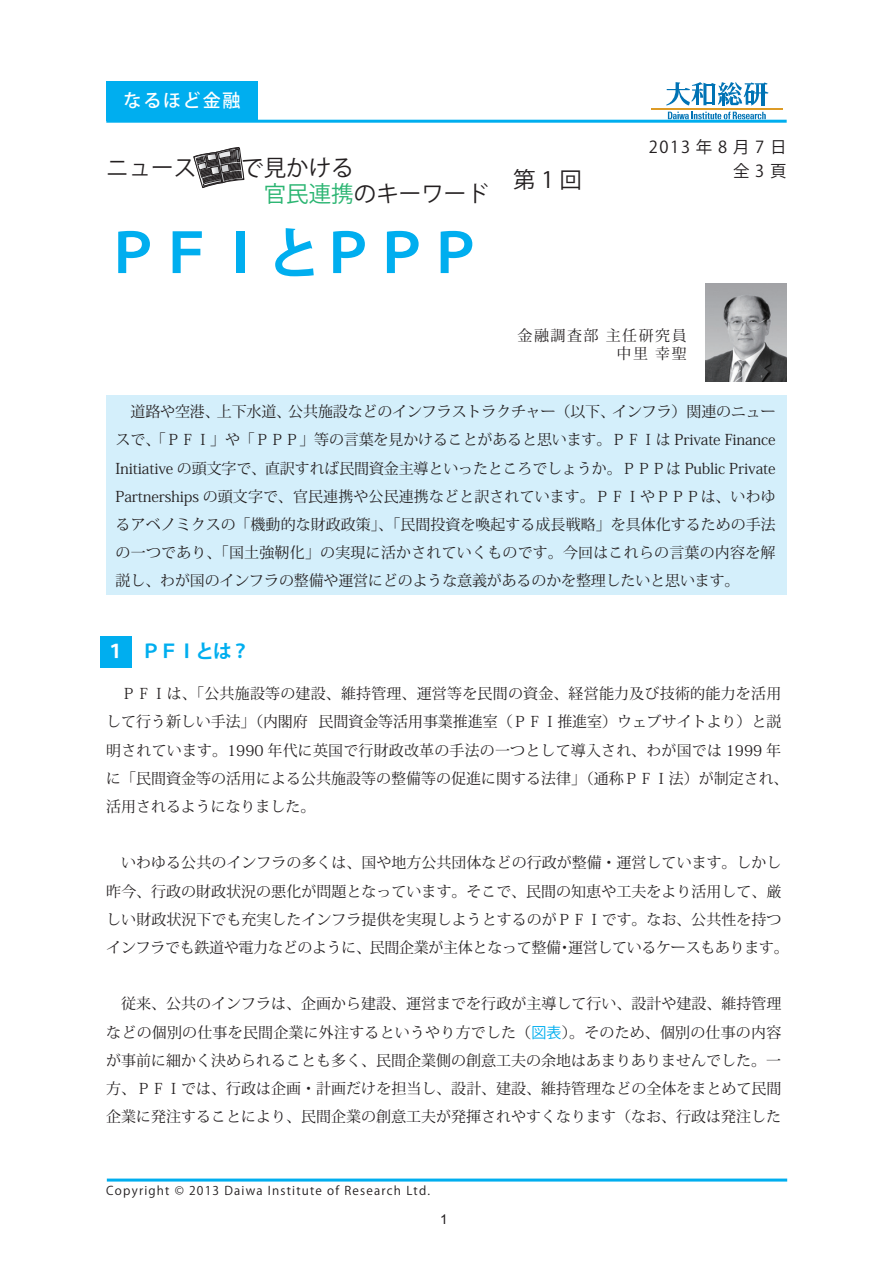
<style>
.page{position:relative;width:893px;height:1263px;background:#fff}
.page>*{position:absolute;margin:0;border:0;box-sizing:border-box;transform-origin:0 0}
.t1{font:700 54px "Koz Go Pro";letter-spacing:-.005em;color:#00aeef}
.t2{font:22.5px "Koz Go Pro";color:#2bb572}
.t3{font:22.5px "Koz Go Pro";color:#231f20}
.t4{font:700 18.75px "Koz Go Pro";letter-spacing:-.05em;color:#00aeef}
.t5{font:500 18px "Koz Go Pro";letter-spacing:.1em;color:#fff}
.t6{font:16.5px "Koz Go Pro";letter-spacing:.35em;color:#231f20}
.t7{font:15px/28.2px "Koz Min Pro";color:#231f20;text-align:justify}
.t8{font:15px/18px "Koz Min Pro";letter-spacing:.1em;color:#231f20;text-align:right}
.t9{font:13.5px "Arial";color:#231f20}
.t10{font:12px "Koz Go Pro";letter-spacing:.1em;color:#231f20}
.s1{color:#231f20}
.s2{color:#fff}
.s3{font-family:"Koz Go Pro";color:#00aeef}
</style>
<div class="page">
<div style="left:101px;top:636px;width:31px;height:31px;background:#00aeef"></div>
<div style="left:106px;top:395px;width:681px;height:200px;background:#d4effb"></div>
<hr style="left:651px;top:109px;width:132px;height:1px;background:#dd9b26">
<svg style="left:668px;top:112px;width:98px;height:7px"></svg>
<svg style="left:666px;top:82px;width:102px;height:23px"></svg>
<hr style="left:106px;top:120px;width:681px;height:3px;background:#00aeef">
<hr style="left:107px;top:1178px;width:680px;height:3px;background:#00aeef">
<div style="left:106px;top:81px;width:152px;height:39px;background:#00aeef"></div>
<img style="left:706px;top:284px;width:81px;height:98px">
<svg style="left:194px;top:147px;width:50px;height:41px"></svg>
<p class="t5" style="left:124px;top:89px;width:118px">なるほど金融</p>
<h2 class="t3" style="left:106px;top:153px;width:249px">ニュース　　で見かける</h2>
<h2 class="t2" style="left:106px;top:179px;width:384px">　　　　　　　官民連携<span class="s1">のキーワード</span></h2>
<h1 class="t1" style="left:106px;top:218px;width:378px">ＰＦＩとＰＰＰ</h1>
<p class="t6" style="left:649px;top:136px;width:139px">2013年8月7日</p>
<h2 class="t3" style="left:513px;top:165px;width:70px">第1回</h2>
<p class="t6" style="left:733px;top:160px;width:55px">全3頁</p>
<p class="t8" style="left:518px;top:326px;width:171px">金融調査部 主任研究員中里 幸聖</p>
<p class="t7" style="left:116px;top:397px;width:662px;text-indent:15px">道路や空港、上下水道、公共施設などのインフラストラクチャー（以下、インフラ）関連のニュースで、「ＰＦＩ」や「ＰＰＰ」等の言葉を見かけることがあると思います。ＰＦＩは Private Finance Initiative の頭文字で、直訳すれば民間資金主導といったところでしょうか。ＰＰＰは Public Private Partnerships の頭文字で、官民連携や公民連携などと訳されています。ＰＦＩやＰＰＰは、いわゆるアベノミクスの「機動的な財政政策」、「民間投資を喚起する成長戦略」を具体化するための手法の一つであり、「国土強靭化」の実現に活かされていくものです。今回はこれらの言葉の内容を解説し、わが国のインフラの整備や運営にどのような意義があるのかを整理したいと思います。</p>
<p class="t4" style="left:106px;top:639px;width:145px"><span class="s2">１</span>　ＰＦＩとは？</p>
<p class="t7" style="left:106px;top:679px;width:684px;text-align:left;text-indent:15px">ＰＦＩは、「公共施設等の建設、維持管理、運営等を民間の資金、経営能力及び技術的能力を活用して行う新しい手法」（内閣府 民間資金等活用事業推進室（ＰＦＩ推進室）ウェブサイトより）と説明されています。1990 年代に英国で行財政改革の手法の一つとして導入され、わが国では 1999 年に「民間資金等の活用による公共施設等の整備等の促進に関する法律」（通称ＰＦＩ法）が制定され、活用されるようになりました。</p>
<p class="t7" style="left:106px;top:848px;width:684px;text-align:center">いわゆる公共のインフラの多くは、国や地方公共団体などの行政が整備・運営しています。しかし<br>昨今、行政の財政状況の悪化が問題となっています。そこで、民間の知恵や工夫をより活用して、厳しい財政状況下でも充実したインフラ提供を実現しようとするのがＰＦＩです。なお、公共性を持つインフラでも鉄道や電力などのように、民間企業が主体となって整備・運営しているケースもあります。</p>
<p class="t7" style="left:106px;top:989px;width:677px;text-indent:15px">従来、公共のインフラは、企画から建設、運営までを行政が主導して行い、設計や建設、維持管理などの個別の仕事を民間企業に外注するというやり方でした（<span class="s3">図表</span>）。そのため、個別の仕事の内容が事前に細かく決められることも多く、民間企業側の創意工夫の余地はあまりありませんでした。一方、ＰＦＩでは、行政は企画・計画だけを担当し、設計、建設、維持管理などの全体をまとめて民間企業に発注することにより、民間企業の創意工夫が発揮されやすくなります（なお、行政は発注した</p>
<p class="t10" style="left:106px;top:1182px;width:325px">Copyright © 2013 Daiwa Institute of Research Ltd.</p>
<p class="t9" style="left:440px;top:1210px;width:9px">1</p>
</div>
